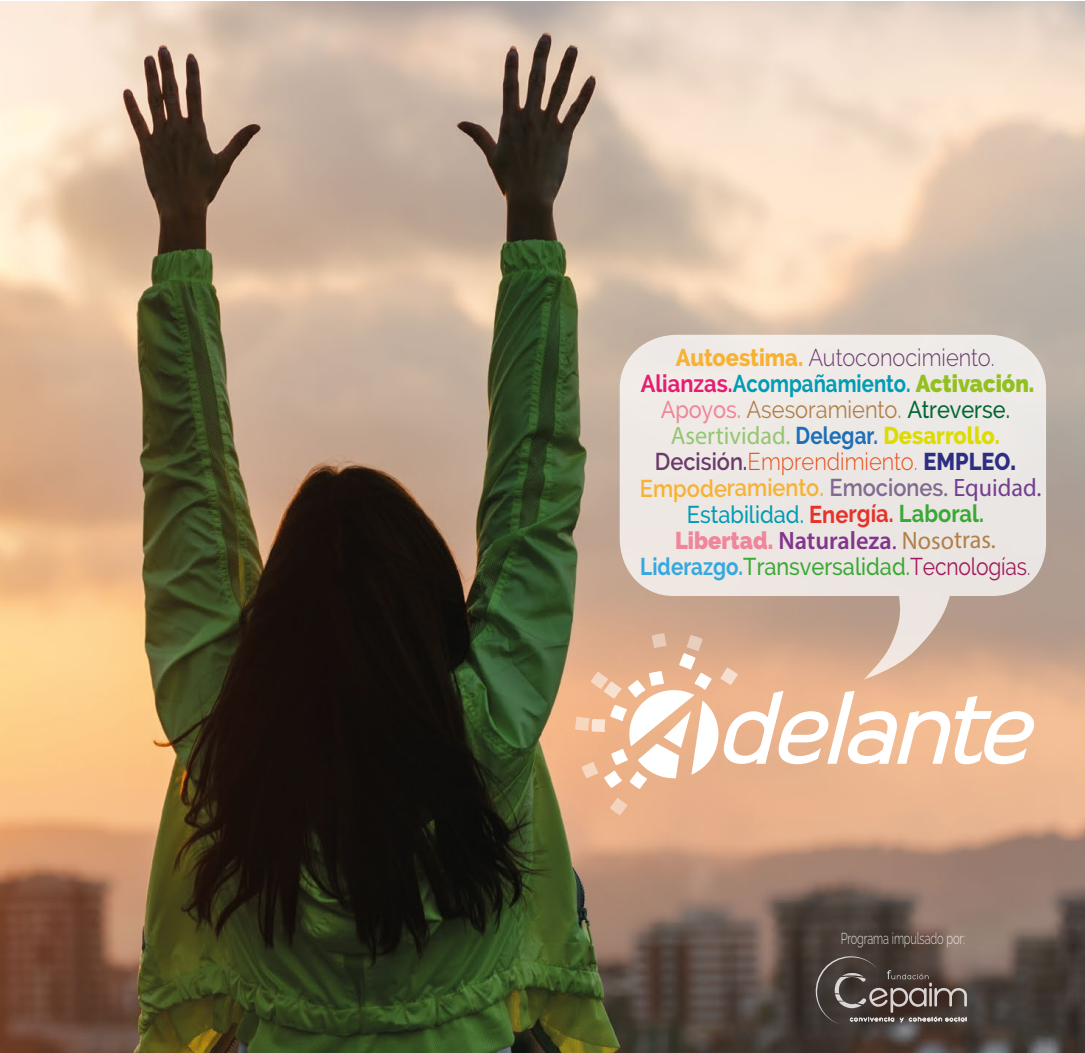
<style>
.page{position:relative;width:1085px;height:1053px;background:#fff}
.page>*{position:absolute;margin:0;border:0;box-sizing:border-box;transform-origin:0 0}
.t1{font:italic 94.73px "Oceania";color:#fff;scale:1.04 1}
.t2{font:25.2px "Myriad Pro";color:#94c672;scale:.96 1}
.t3{font:600 25.2px "Myriad Pro";color:#82368c;scale:.96 1}
.t4{font:300 24.3px/26.1px "Raleway";color:#6a3a6d;text-align:center;scale:.9 1}
.t5{font:300 24.3px/26.1px "Raleway";color:#e84e1b;text-align:center;scale:.9 1}
.t6{font:500 24.3px "Raleway";color:#39a935;scale:.9 1}
.t7{font:300 15.75px "Raleway";letter-spacing:-.01em;color:#fff;scale:.7 1}
.s1{font-weight:800;color:#f8b133}
.s2{font-weight:700;color:#e61b72}
.s3{font-weight:700;color:#009bb5}
.s4{font-weight:800;color:#93c01f}
.s5{font-weight:500;color:#f0869b}
.s6{font-weight:400;color:#b17f49}
.s7{font-weight:500;color:#063}
.s8{font-family:"Raleway";font-weight:700;font-size:24.3px;color:#1d70b7}
.s9{font-family:"Raleway";font-weight:800;font-size:24.3px;color:#dddb00}
.s10{font-weight:600;color:#6a3a6d}
.s11{font-weight:800;color:#2d2e82}
.s12{font-weight:600;color:#f8b133}
.s13{font-weight:600;color:#806a90}
.s14{font-family:"Myriad Pro";font-weight:400;font-size:25.2px;color:#806a90}
.s15{font-family:"Myriad Pro";font-weight:400;font-size:25.2px;color:#733e91}
.s16{font-weight:500;color:#009bb5}
.s17{font-weight:700;color:#e5332a}
.s18{font-weight:700;color:#39a935}
.s19{font-family:"Raleway";font-weight:800;font-size:24.3px;color:#f0869b}
.s20{font-weight:400}
.s21{font-weight:700;color:#35a8e0}
.s22{font-weight:400;color:#a2195b}
.s23{font-weight:300;color:#6a3a6d}
</style>
<div class="page">
<img style="left:0;top:1px;width:1084px;height:1051px">
<svg style="left:815px;top:955px;width:151px;height:69px;background:#5a4f4a"></svg>
<svg style="left:610px;top:797px;width:17px;height:18px"></svg>
<svg style="left:575px;top:633px;width:463px;height:156px;background:#efc1a0"></svg>
<svg style="left:619px;top:335px;width:426px;height:344px;background:#e4d7cf"></svg>
<p class="t4" style="left:640px;top:344px;width:439px"><span class="s1">Autoestima.</span> Autoconocimiento.<br><span class="s2">Alianzas.</span><span class="s3">Acompañamiento.</span> <span class="s4">Activación.<br></span><span class="s5">Apoyos.</span> <span class="s6">Asesoramiento.</span> <span class="s7">Atreverse.</span></p>
<p class="t2" style="left:670px;top:420px;width:344px">Asertividad. <span class="s8">Delegar.</span> <span class="s9">Desarrollo.</span></p>
<p class="t5" style="left:639px;top:448px;width:448px"><span class="s10">Decisión.</span>Emprendimiento. <span class="s11">EMPLEO</span><span class="s11">.<br></span><span class="s12">Empoderamiento.</span> <span class="s13">Emociones</span><span class="s14">.</span> <span class="s15">Equidad.<br></span><span class="s16">Estabilidad.</span> <span class="s17">Energía.</span> <span class="s18">Laboral.</span></p>
<p class="t3" style="left:675px;top:524px;width:336px"><span class="s19">Libertad.</span> Naturaleza<span class="s20">.</span> <span class="s6">Nosotras.</span></p>
<p class="t6" style="left:640px;top:552px;width:435px"><span class="s21">Liderazgo.</span>Transversalidad.<span class="s22">Tecnologías</span><span class="s23">.</span></p>
<h1 class="t1" style="left:714px;top:672px;width:332px">delante</h1>
<p class="t7" style="left:840px;top:929px;width:179px">Programa impulsado por:</p>
</div>
